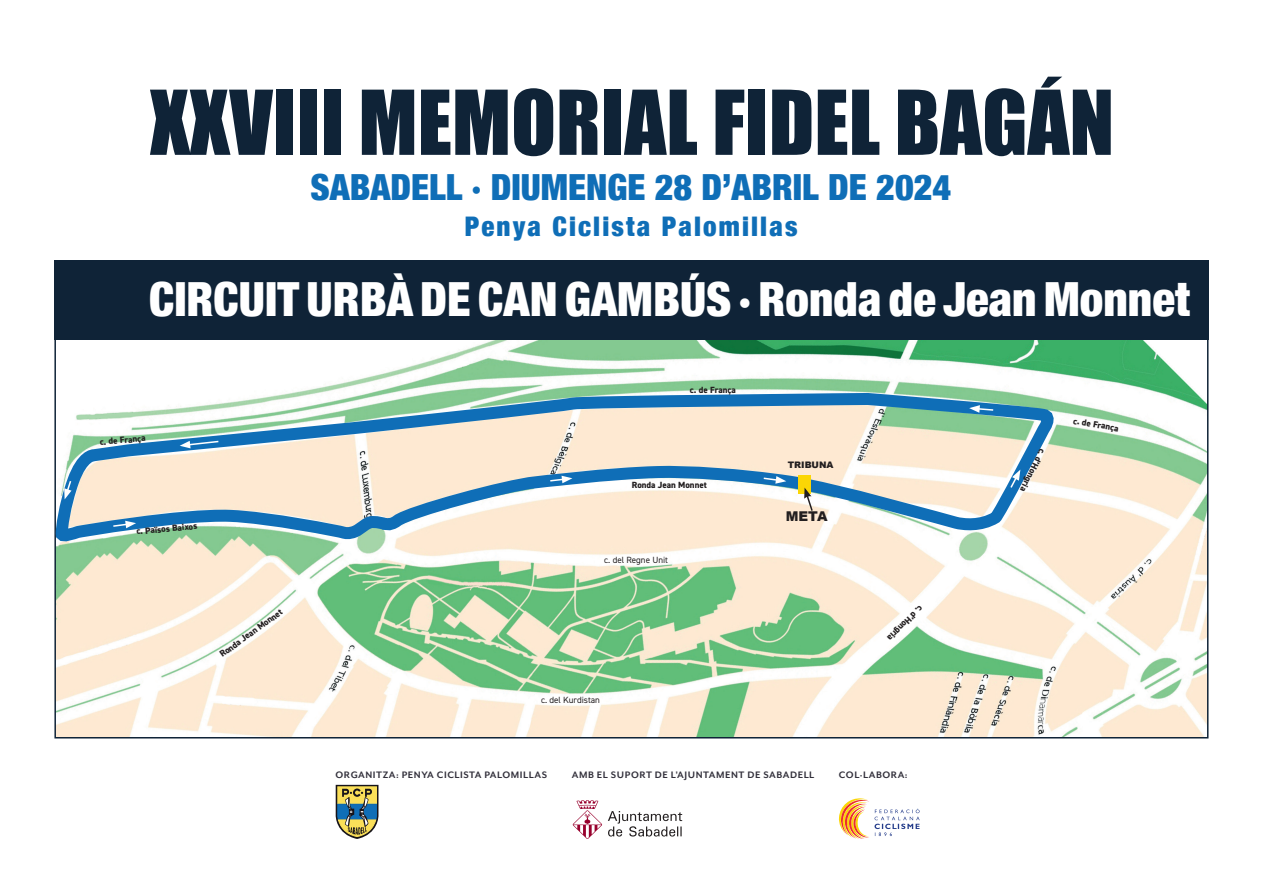
<style>
.page{position:relative;width:1263px;height:893px;background:#fff}
.page>*{position:absolute;margin:0;border:0;box-sizing:border-box;transform-origin:0 0}
.t1{font:82.5px "Impact";color:#0f2337}
.t2{font:900 condensed 47.1px "Helvetica Neue";color:#fff}
.t3{font:900 condensed 36px "Helvetica Neue";color:#0f6eb7}
.t4{font:900 condensed 27px "Helvetica Neue";letter-spacing:.08em;color:#0f6eb7}
.t5{font:900 13.5px "Arial";color:#231f20}
.Subhead_-_All_Caps{font:700 10.8px "Mr Eaves Mod OT";letter-spacing:.05em;color:#32303b}
.t6{font:800 9px "DIN2014";color:#231f20}
.t7{font:9px "DIN2014";color:#231f20}
.t8{font:900 9px "Arial";color:#231f20}
</style>
<div class="page">
<svg style="left:839px;top:798px;width:81px;height:41px"></svg>
<svg style="left:336px;top:785px;width:43px;height:54px;background:#8f9874"></svg>
<svg style="left:573px;top:800px;width:29px;height:39px"></svg>
<svg style="left:608px;top:811px;width:74px;height:25px"></svg>
<img style="left:57px;top:340px;width:1148px;height:395px">
<div style="left:54px;top:261px;width:1154px;height:79px;background:#0f2337"></div>
<svg style="left:54px;top:397px;width:1001px;height:151px"></svg>
<svg style="left:180px;top:440px;width:40px;height:8px"></svg>
<svg style="left:969px;top:405px;width:26px;height:8px"></svg>
<svg style="left:112px;top:521px;width:24px;height:7px"></svg>
<svg style="left:762px;top:476px;width:24px;height:8px"></svg>
<svg style="left:64px;top:479px;width:8px;height:20px"></svg>
<svg style="left:1009px;top:470px;width:11px;height:19px"></svg>
<div style="left:798px;top:476px;width:13px;height:18px;background:#fbd605"></div>
<svg style="left:804px;top:488px;width:10px;height:24px"></svg>
<svg style="left:549px;top:476px;width:23px;height:7px"></svg>
<p class="t1" style="left:150px;top:58px;width:966px">XXVIII MEMORIAL FIDEL BAGÁN</p>
<p class="t3" style="left:311px;top:158px;width:642px">SABADELL · DIUMENGE 28 D’ABRIL DE 2024</p>
<p class="t4" style="left:465px;top:204px;width:334px">Penya Ciclista Palomillas</p>
<p class="t2" style="left:149px;top:261px;width:1042px">CIRCUIT URBÀ DE CAN GAMBÚS · Ronda de Jean Monnet</p>
<p class="t6" style="left:99px;top:436px;width:47px;rotate:-5deg">c. de França</p>
<p class="t6" style="left:136px;top:525px;width:63px;rotate:-5deg">c. Països Baixos</p>
<p class="t6" style="left:217px;top:650px;width:76px;rotate:-36deg">Ronda Jean Monnet</p>
<p class="t6" style="left:690px;top:384px;width:47px">c. de França</p>
<p class="t6" style="left:632px;top:479px;width:76px">Ronda Jean Monnet</p>
<p class="t7" style="left:604px;top:554px;width:65px">c. del Regne Unit</p>
<p class="t8" style="left:788px;top:458px;width:47px">TRIBUNA</p>
<p class="t5" style="left:786px;top:507px;width:43px">META</p>
<p class="t7" style="left:541px;top:694px;width:61px">c. del Kurdistan</p>
<p class="t6" style="left:926px;top:611px;width:48px;rotate:135deg">c. d’Hongria</p>
<p class="Subhead_-_All_Caps" style="left:336px;top:768px;width:213px">ORGANITZA: PENYA CICLISTA PALOMILLAS</p>
<p class="Subhead_-_All_Caps" style="left:572px;top:768px;width:244px">AMB EL SUPORT DE L’AJUNTAMENT DE SABADELL</p>
<p class="Subhead_-_All_Caps" style="left:839px;top:768px;width:70px">COL·LABORA:</p>
<p class="t6" style="left:1048px;top:452px;width:48px;rotate:116deg">c. d’Hongria</p>
<p class="t6" style="left:1074px;top:415px;width:47px;rotate:10deg">c. de França</p>
</div>
